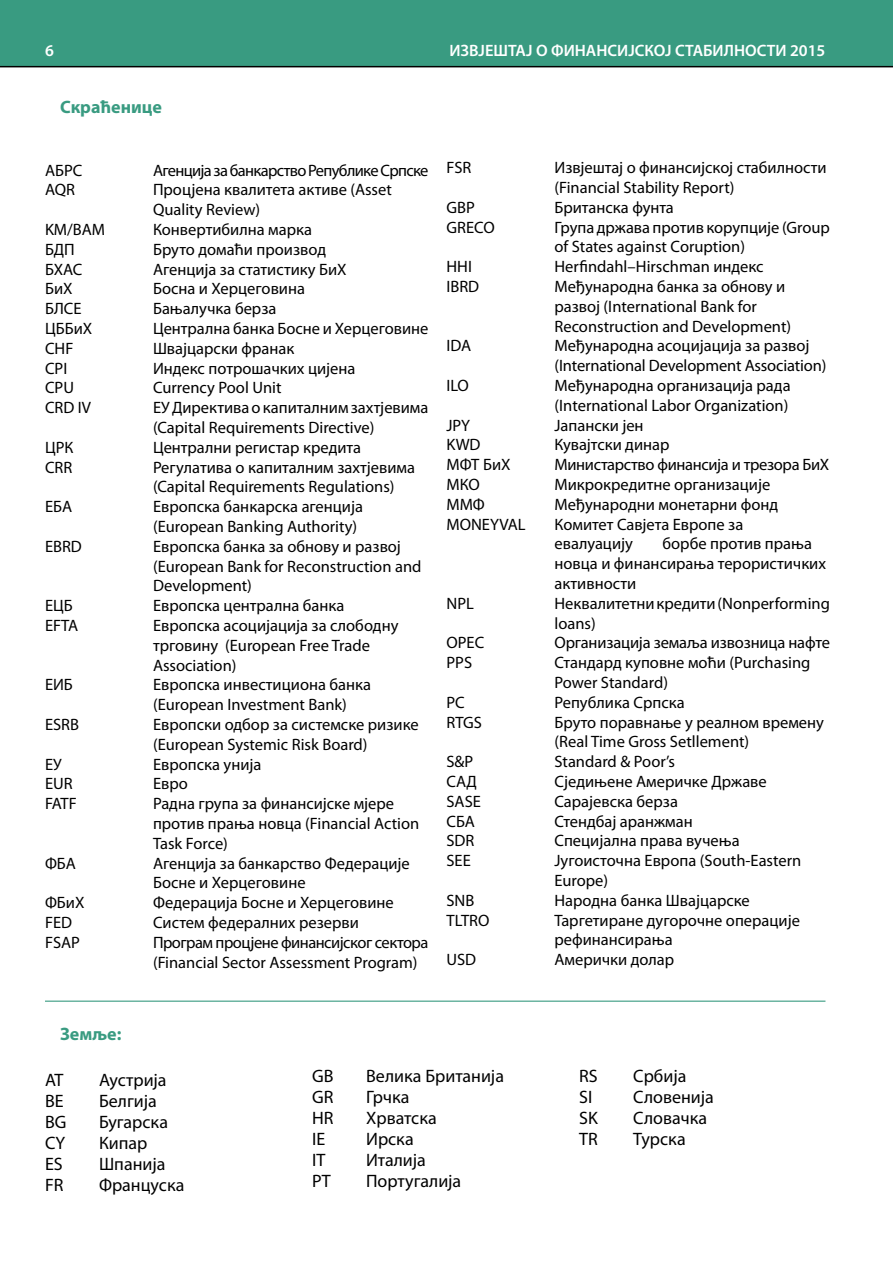
<style>
.page{position:relative;width:893px;height:1263px;background:#fff}
.page>*{position:absolute;margin:0;border:0;box-sizing:border-box;transform-origin:0 0}
.t1{font:18px "Myriad Pro";color:#000}
.t2{font:700 18px "Myriad Pro";color:#399b81}
.t3{font:16.5px/19.8px "Myriad Pro";color:#000}
.t4{font:16.5px/19.8px "Myriad Pro";letter-spacing:-.02em;color:#000}
.t5{font:600 16.5px "Myriad Pro";color:#fff}
.t6{font:16.5px "Myriad Pro";letter-spacing:-.04em;color:#000}
</style>
<div class="page">
<div style="left:0;top:0;width:893px;height:67px;background:#399b81"></div>
<hr style="left:45px;top:1000px;width:780px;height:2px;background:#399b81">
<p class="t5" style="left:45px;top:40px;width:10px">6</p>
<p class="t5" style="left:449px;top:40px;width:377px">ИЗВЈЕШТАЈ О ФИНАНСИЈСКОЈ СТАБИЛНОСТИ 2015</p>
<p class="t2" style="left:60px;top:95px;width:103px">Скраћенице</p>
<p class="t3" style="left:45px;top:160px;width:39px">АБРС</p>
<p class="t6" style="left:153px;top:160px;width:277px">Агенција за банкарство Републике Српске</p>
<p class="t3" style="left:45px;top:180px;width:32px">AQR</p>
<p class="t3" style="left:153px;top:180px;width:240px">Процјена квалитета активе (Asset<br>Quality Review)</p>
<p class="t3" style="left:45px;top:219px;width:62px">KM/BAM</p>
<p class="t3" style="left:153px;top:219px;width:161px">Конвертибилна марка</p>
<p class="t3" style="left:45px;top:239px;width:31px">БДП</p>
<p class="t3" style="left:153px;top:239px;width:175px">Бруто домаћи производ</p>
<p class="t3" style="left:45px;top:259px;width:39px">БХАС</p>
<p class="t3" style="left:153px;top:259px;width:195px">Агенција за статистику БиХ</p>
<p class="t3" style="left:45px;top:279px;width:29px">БиХ</p>
<p class="t3" style="left:153px;top:279px;width:154px">Босна и Херцеговина</p>
<p class="t3" style="left:45px;top:298px;width:38px">БЛСЕ</p>
<p class="t3" style="left:153px;top:298px;width:125px">Бањалучка берза</p>
<p class="t3" style="left:45px;top:318px;width:49px">ЦББиХ</p>
<p class="t3" style="left:153px;top:318px;width:277px">Централна банка Босне и Херцеговине</p>
<p class="t3" style="left:45px;top:338px;width:30px">CHF</p>
<p class="t3" style="left:153px;top:338px;width:143px">Швajцарски франак</p>
<p class="t3" style="left:45px;top:358px;width:24px">CPI</p>
<p class="t3" style="left:153px;top:358px;width:204px">Индекс потрошачких цијена</p>
<p class="t3" style="left:45px;top:378px;width:31px">CPU</p>
<p class="t3" style="left:153px;top:378px;width:130px">Currency Pool Unit</p>
<p class="t3" style="left:45px;top:397px;width:48px">CRD IV</p>
<p class="t3" style="left:153px;top:397px;width:277px">ЕУ Директива о капиталним захтјевима (Capital Requirements Directive)</p>
<p class="t3" style="left:45px;top:437px;width:30px">ЦРК</p>
<p class="t3" style="left:153px;top:437px;width:210px">Централни регистар кредита</p>
<p class="t3" style="left:45px;top:457px;width:29px">CRR</p>
<p class="t3" style="left:153px;top:457px;width:264px">Регулатива о капиталним захтјевима (Capital Requirements Regulations)</p>
<p class="t3" style="left:45px;top:496px;width:29px">ЕБА</p>
<p class="t3" style="left:153px;top:496px;width:211px">Европска банкарска агенција (European Banking Authority)</p>
<p class="t3" style="left:45px;top:536px;width:38px">EBRD</p>
<p class="t3" style="left:153px;top:536px;width:270px">Европска банка за обнову и развој (European Bank for Reconstruction and<br>Development)</p>
<p class="t3" style="left:45px;top:595px;width:29px">ЕЦБ</p>
<p class="t3" style="left:153px;top:595px;width:193px">Европска централна банка</p>
<p class="t3" style="left:45px;top:615px;width:35px">EFTA</p>
<p class="t3" style="left:153px;top:615px;width:247px">Европска асоцијација за слободну трговину (European Free Trade<br>Association)</p>
<p class="t3" style="left:45px;top:675px;width:29px">ЕИБ</p>
<p class="t3" style="left:153px;top:675px;width:220px">Европска инвестициона банка (European Investment Bank)</p>
<p class="t3" style="left:45px;top:714px;width:36px">ESRB</p>
<p class="t3" style="left:153px;top:714px;width:267px">Европски одбор за системске ризике (European Systemic Risk Board)</p>
<p class="t3" style="left:45px;top:754px;width:18px">ЕУ</p>
<p class="t3" style="left:153px;top:754px;width:110px">Европска унија</p>
<p class="t3" style="left:45px;top:774px;width:29px">EUR</p>
<p class="t3" style="left:153px;top:774px;width:36px">Евро</p>
<p class="t3" style="left:45px;top:793px;width:33px">FATF</p>
<p class="t3" style="left:153px;top:793px;width:268px">Радна група за финансијске мјере против прања новца (Financial Action<br>Task Force)</p>
<p class="t3" style="left:45px;top:853px;width:32px">ФБА</p>
<p class="t3" style="left:153px;top:853px;width:258px">Агенција за банкарство Федерације<br>Босне и Херцеговине</p>
<p class="t3" style="left:45px;top:892px;width:41px">ФБиХ</p>
<p class="t3" style="left:153px;top:892px;width:242px">Федерација Босне и Херцеговине</p>
<p class="t3" style="left:45px;top:912px;width:29px">FED</p>
<p class="t3" style="left:153px;top:912px;width:207px">Систем федералних резерви</p>
<p class="t3" style="left:45px;top:932px;width:37px">FSAP</p>
<p class="t4" style="left:153px;top:932px;width:277px">Програм процјене финансијског сектора (Financial Sector Assessment Program)</p>
<p class="t3" style="left:446px;top:157px;width:27px">FSR</p>
<p class="t3" style="left:554px;top:157px;width:274px">Извјештај о финансијској стабилности (Financial Stability Report)</p>
<p class="t3" style="left:446px;top:197px;width:30px">GBP</p>
<p class="t3" style="left:554px;top:197px;width:121px">Британска фунта</p>
<p class="t3" style="left:446px;top:217px;width:50px">GRECO</p>
<p class="t3" style="left:554px;top:217px;width:277px">Група држава против корупције (Group of States against Coruption)</p>
<p class="t3" style="left:446px;top:256px;width:27px">HHI</p>
<p class="t3" style="left:554px;top:256px;width:211px">Herfindahl–Hirschman индекс</p>
<p class="t3" style="left:446px;top:276px;width:34px">IBRD</p>
<p class="t3" style="left:554px;top:276px;width:238px">Међународна банка за обнову и развој (International Bank for<br>Reconstruction and Development)</p>
<p class="t3" style="left:446px;top:336px;width:26px">IDA</p>
<p class="t3" style="left:554px;top:336px;width:273px">Међународна асоцијација за развој (International Development Association)</p>
<p class="t3" style="left:446px;top:375px;width:24px">ILO</p>
<p class="t3" style="left:554px;top:375px;width:238px">Међународна организација рада (International Labor Organization)</p>
<p class="t3" style="left:446px;top:415px;width:25px">JPY</p>
<p class="t3" style="left:554px;top:415px;width:91px">Јапански јен</p>
<p class="t3" style="left:446px;top:435px;width:36px">KWD</p>
<p class="t3" style="left:554px;top:435px;width:117px">Кувајтски динар</p>
<p class="t3" style="left:446px;top:454px;width:66px">МФТ БиХ</p>
<p class="t4" style="left:554px;top:454px;width:276px">Министарство финансија и трезора БиХ</p>
<p class="t3" style="left:446px;top:474px;width:35px">МКО</p>
<p class="t3" style="left:554px;top:474px;width:217px">Микрокредитне организације</p>
<p class="t3" style="left:446px;top:494px;width:40px">ММФ</p>
<p class="t3" style="left:554px;top:494px;width:225px">Међународни монетарни фонд</p>
<p class="t3" style="left:446px;top:514px;width:81px">MONEYVAL</p>
<p class="t3" style="left:554px;top:514px;width:190px">Комитет Савјета Европе за евалуацију</p>
<p class="t3" style="left:554px;top:534px;width:273px;text-indent:108px">борбе против прања новца и финансирања терористичких активности</p>
<p class="t3" style="left:446px;top:593px;width:29px">NPL</p>
<p class="t3" style="left:554px;top:593px;width:277px">Неквалитетни кредити (Nonperforming loans)</p>
<p class="t3" style="left:446px;top:633px;width:39px">OPEC</p>
<p class="t3" style="left:554px;top:633px;width:277px">Организација земаља извозница нафте</p>
<p class="t3" style="left:446px;top:652px;width:27px">PPS</p>
<p class="t3" style="left:554px;top:652px;width:257px">Стандард куповне моћи (Purchasing<br>Power Standard)</p>
<p class="t3" style="left:446px;top:692px;width:20px">РС</p>
<p class="t3" style="left:554px;top:692px;width:132px">Република Српска</p>
<p class="t3" style="left:446px;top:712px;width:37px">RTGS</p>
<p class="t3" style="left:554px;top:712px;width:271px">Бруто поравнање у реалном времену (Real Time Gross Setllement)</p>
<p class="t3" style="left:446px;top:751px;width:28px">S&amp;P</p>
<p class="t3" style="left:554px;top:751px;width:122px">Standard &amp; Poor’s</p>
<p class="t3" style="left:446px;top:771px;width:32px">САД</p>
<p class="t3" style="left:554px;top:771px;width:214px">Сједињене Америчке Државе</p>
<p class="t3" style="left:446px;top:791px;width:36px">SASE</p>
<p class="t3" style="left:554px;top:791px;width:125px">Сарајевска берза</p>
<p class="t3" style="left:446px;top:811px;width:30px">СБА</p>
<p class="t3" style="left:554px;top:811px;width:140px">Стендбај аранжман</p>
<p class="t3" style="left:446px;top:831px;width:30px">SDR</p>
<p class="t3" style="left:554px;top:831px;width:187px">Специјална права вучења</p>
<p class="t3" style="left:446px;top:850px;width:26px">SEE</p>
<p class="t3" style="left:554px;top:850px;width:248px">Југоисточна Европа (South-Eastern<br>Europe)</p>
<p class="t3" style="left:446px;top:890px;width:29px">SNB</p>
<p class="t3" style="left:554px;top:890px;width:197px">Народна банка Швајцарске</p>
<p class="t3" style="left:446px;top:910px;width:45px">TLTRO</p>
<p class="t3" style="left:554px;top:910px;width:247px">Таргетиране дугорочне операције рефинансирања</p>
<p class="t3" style="left:446px;top:949px;width:31px">USD</p>
<p class="t3" style="left:554px;top:949px;width:121px">Амерички долар</p>
<p class="t2" style="left:60px;top:1022px;width:63px">Земље:</p>
<p class="t1" style="left:45px;top:1069px;width:20px">AT</p>
<p class="t1" style="left:99px;top:1069px;width:69px">Аустрија</p>
<p class="t1" style="left:45px;top:1090px;width:20px">BE</p>
<p class="t1" style="left:99px;top:1090px;width:59px">Белгија</p>
<p class="t1" style="left:45px;top:1111px;width:23px">BG</p>
<p class="t1" style="left:99px;top:1111px;width:71px">Бугарска</p>
<p class="t1" style="left:45px;top:1132px;width:22px">CY</p>
<p class="t1" style="left:99px;top:1132px;width:50px">Кипар</p>
<p class="t1" style="left:45px;top:1153px;width:19px">ES</p>
<p class="t1" style="left:99px;top:1153px;width:68px">Шпанија</p>
<p class="t1" style="left:45px;top:1174px;width:20px">FR</p>
<p class="t1" style="left:99px;top:1174px;width:87px">Француска</p>
<p class="t1" style="left:312px;top:1065px;width:23px">GB</p>
<p class="t1" style="left:366px;top:1065px;width:139px">Велика Британија</p>
<p class="t1" style="left:312px;top:1086px;width:23px">GR</p>
<p class="t1" style="left:366px;top:1086px;width:45px">Грчка</p>
<p class="t1" style="left:312px;top:1107px;width:23px">HR</p>
<p class="t1" style="left:366px;top:1107px;width:72px">Хрватска</p>
<p class="t1" style="left:312px;top:1128px;width:15px">IE</p>
<p class="t1" style="left:366px;top:1128px;width:49px">Ирска</p>
<p class="t1" style="left:312px;top:1149px;width:15px">IT</p>
<p class="t1" style="left:366px;top:1149px;width:61px">Италија</p>
<p class="t1" style="left:312px;top:1170px;width:20px">PT</p>
<p class="t1" style="left:366px;top:1170px;width:97px">Португалија</p>
<p class="t1" style="left:579px;top:1065px;width:20px">RS</p>
<p class="t1" style="left:633px;top:1065px;width:55px">Србија</p>
<p class="t1" style="left:579px;top:1086px;width:15px">SI</p>
<p class="t1" style="left:633px;top:1086px;width:82px">Словенија</p>
<p class="t1" style="left:579px;top:1107px;width:20px">SK</p>
<p class="t1" style="left:633px;top:1107px;width:75px">Словачка</p>
<p class="t1" style="left:579px;top:1128px;width:20px">TR</p>
<p class="t1" style="left:633px;top:1128px;width:54px">Турска</p>
</div>
